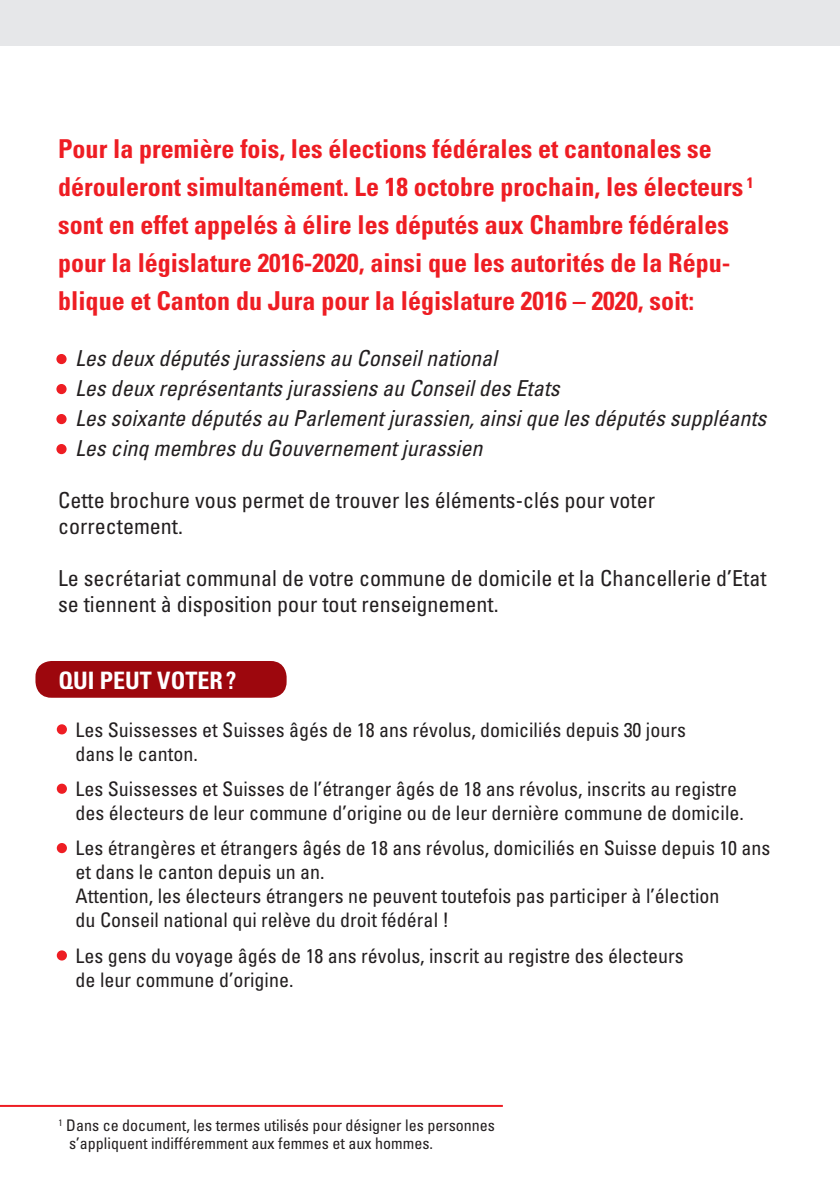
<style>
.page{position:relative;width:840px;height:1191px;background:#fff}
.page>*{position:absolute;margin:0;border:0;box-sizing:border-box;transform-origin:0 0}
.t1{font:700 condensed 26px/38px "Univers";color:#ee1d23}
.t2{font:700 condensed 24px "Univers";color:#fff}
.t3{font:italic condensed 22px "Univers";color:#231f20}
.t4{font:condensed 22px/26px "Univers";color:#231f20}
.t5{font:condensed 20px/24px "Univers";color:#231f20}
.t6{font:condensed 16px/18px "Univers";color:#231f20}
.s1{font-style:normal;font-size:20px;color:#ee1d23}
.s2{color:#ee1d23}
</style>
<div class="page">
<div style="left:56px;top:354px;width:11px;height:10px;border:4px solid #ee1d23;border-radius:50%"></div>
<div style="left:56px;top:384px;width:11px;height:10px;border:4px solid #ee1d23;border-radius:50%"></div>
<div style="left:56px;top:414px;width:11px;height:10px;border:4px solid #ee1d23;border-radius:50%"></div>
<div style="left:56px;top:444px;width:11px;height:10px;border:4px solid #ee1d23;border-radius:50%"></div>
<div style="left:35px;top:661px;width:251px;height:36px;background:#9d070d;border-radius:16px"></div>
<div style="left:57px;top:724px;width:10px;height:10px;border:4px solid #ee1d23;border-radius:50%"></div>
<div style="left:57px;top:783px;width:10px;height:11px;border:4px solid #ee1d23;border-radius:50%"></div>
<div style="left:57px;top:843px;width:10px;height:10px;border:4px solid #ee1d23;border-radius:50%"></div>
<div style="left:57px;top:950px;width:10px;height:10px;border:4px solid #ee1d23;border-radius:50%"></div>
<div style="left:0;top:0;width:839px;height:46px;background:#e6e7e9"></div>
<hr style="left:0;top:1105px;width:502px;height:2px;background:#ee1d23">
<p class="t1" style="left:58px;top:130px;width:696px">Pour la première fois, les élections fédérales et cantonales se dérouleront simultanément. Le 18 octobre prochain, les électeurs <sup>1 </sup>sont en effet appelés à élire les députés aux Chambre fédérales pour la législature 2016-2020, ainsi que les autorités de la Répu&shy;blique et Canton du Jura pour la législature 2016 – 2020, soit:</p>
<p class="t3" style="left:58px;top:344px;width:440px"><span class="s1">•</span> Les deux députés jurassiens au Conseil national</p>
<p class="t3" style="left:58px;top:374px;width:502px"><span class="s1">•</span> Les deux représentants jurassiens au Conseil des Etats</p>
<p class="t3" style="left:58px;top:404px;width:709px"><span class="s1">•</span> Les soixante députés au Parlement jurassien, ainsi que les députés suppléants</p>
<p class="t3" style="left:58px;top:434px;width:425px"><span class="s1">•</span> Les cinq membres du Gouvernement jurassien</p>
<p class="t4" style="left:58px;top:487px;width:598px">Cette brochure vous permet de trouver les éléments-clés pour voter correctement.</p>
<p class="t4" style="left:58px;top:565px;width:709px">Le secrétariat communal de votre commune de domicile et la Chancellerie d’Etat se tiennent à disposition pour tout renseignement.</p>
<p class="t2" style="left:58px;top:665px;width:179px">QUI PEUT VOTER?</p>
<p class="t5" style="left:75px;top:717px;width:611px;text-indent:-17px"><span class="s2">•</span> Les Suissesses et Suisses âgés de 18 ans révolus, domiciliés depuis 30 jours dans le canton.</p>
<p class="t5" style="left:75px;top:776px;width:669px;text-indent:-17px"><span class="s2">•</span> Les Suissesses et Suisses de l’étranger âgés de 18 ans révolus, inscrits au registre des électeurs de leur commune d’origine ou de leur dernière commune de domicile.</p>
<p class="t5" style="left:75px;top:836px;width:696px;text-indent:-17px"><span class="s2">•</span> Les étrangères et étrangers âgés de 18 ans révolus, domiciliés en Suisse depuis 10 ans et dans le canton depuis un an.</p>
<p class="t5" style="left:75px;top:884px;width:645px">Attention, les électeurs étrangers ne peuvent toutefois pas participer à l’élection du Conseil national qui relève du droit fédéral !</p>
<p class="t5" style="left:75px;top:943px;width:609px;text-indent:-17px"><span class="s2">•</span> Les gens du voyage âgés de 18 ans révolus, inscrit au registre des électeurs de leur commune d’origine.</p>
<p class="t6" style="left:69px;top:1116px;width:427px;text-indent:-11px"><sup>1</sup> Dans ce document, les termes utilisés pour désigner les personnes s’appliquent indifféremment aux femmes et aux hommes.</p>
</div>
